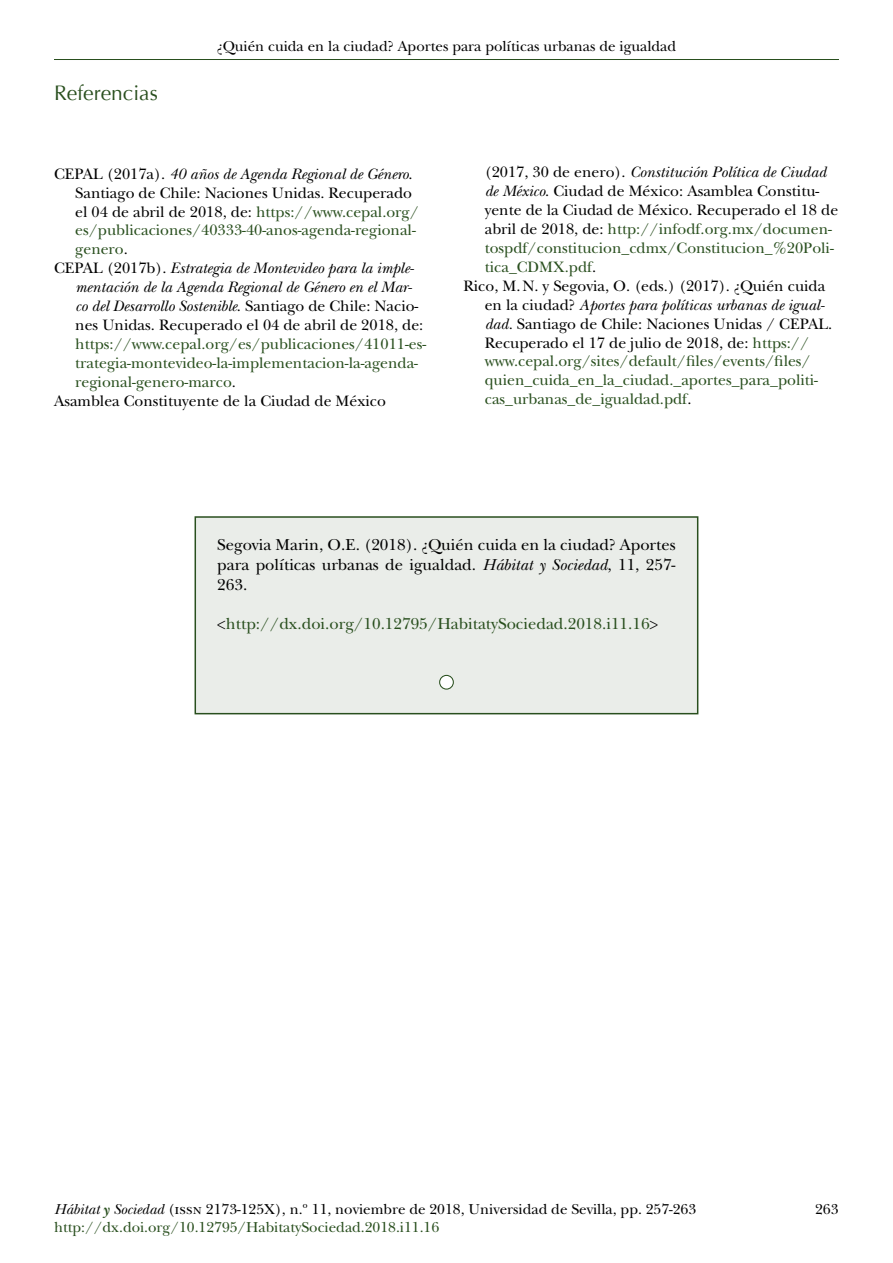
<style>
.page{position:relative;width:893px;height:1263px;background:#fff}
.page>*{position:absolute;margin:0;border:0;box-sizing:border-box;transform-origin:0 0}
.t1{font:21px "Optima";color:#294f1e}
.t2{font:16.5px/19.8px "New Baskerville Std";color:#000;text-align:justify}
.t3{font:16.5px "New Baskerville Std";color:#294f1e}
.t4{font:15.75px "New Baskerville Std";color:#294f1e}
.t5{font:15.75px "New Baskerville Std";color:#000}
.t6{font:italic 15.75px "New Baskerville Std";color:#000}
.t7{font:15px "New Baskerville Std";color:#000}
.t8{font:15px "New Baskerville Std";color:#294f1e}
.s1{font-style:normal}
.s2{color:#000}
.s3{font-style:italic}
.s4{color:#294f1e}
.s5{font-weight:700;font-style:italic;color:#294f1e}
</style>
<div class="page">
<hr style="left:54px;top:59px;width:785px;height:1px;background:#294f1e">
<div style="left:195px;top:517px;width:503px;height:197px;background:#eaede9"></div>
<div style="left:195px;top:516px;width:503px;height:198px;border:2px solid #294f1e"></div>
<div style="left:440px;top:675px;width:13px;height:14px;background:#fff;border-radius:50%"></div>
<div style="left:439px;top:675px;width:15px;height:15px;border:1px solid #294f1e;border-radius:50%"></div>
<h1 class="t1" style="left:54px;top:81px;width:105px">Referencias</h1>
<p class="t7" style="left:217px;top:37px;width:461px">¿Quién cuida en la ciudad? Aportes para políticas urbanas de igualdad</p>
<p class="t6" style="left:54px;top:164px;width:360px"><span class="s1">CEPAL (2017a).</span> 40 años de Agenda Regional de Género<span class="s1">.</span></p>
<p class="t5" style="left:75px;top:183px;width:338px">Santiago de Chile: Naciones Unidas. Recuperado</p>
<p class="t4" style="left:75px;top:202px;width:345px"><span class="s2">el 04 de abril de 2018, de:</span> https://www.cepal.org/</p>
<p class="t4" style="left:75px;top:221px;width:342px">es/publicaciones/40333-40-anos-agenda-regional-</p>
<p class="t4" style="left:75px;top:240px;width:54px">genero<span class="s2">.</span></p>
<p class="t6" style="left:54px;top:259px;width:362px"><span class="s1">CEPAL (2017b).</span> Estrategia de Montevideo para la imple-</p>
<p class="t6" style="left:75px;top:278px;width:339px">mentación de la Agenda Regional de Género en el Mar-</p>
<p class="t6" style="left:75px;top:297px;width:345px">co del Desarrollo Sostenible<span class="s1">. Santiago de Chile: Nacio-</span></p>
<p class="t5" style="left:75px;top:316px;width:350px">nes Unidas. Recuperado el 04 de abril de 2018, de:</p>
<p class="t4" style="left:75px;top:335px;width:352px">https://www.cepal.org/es/publicaciones/41011-es-</p>
<p class="t4" style="left:75px;top:353px;width:344px">trategia-montevideo-la-implementacion-la-agenda-</p>
<p class="t4" style="left:75px;top:372px;width:162px">regional-genero-marco<span class="s2">.</span></p>
<p class="t5" style="left:54px;top:391px;width:334px">Asamblea Constituyente de la Ciudad de México</p>
<p class="t6" style="left:485px;top:163px;width:343px"><span class="s1">(2017, 30 de enero).</span> Constitución Política de Ciudad</p>
<p class="t5" style="left:485px;top:182px;width:336px"><span class="s3">de México</span>. Ciudad de México: Asamblea Constitu-</p>
<p class="t5" style="left:485px;top:201px;width:355px">yente de la Ciudad de México. Recuperado el 18 de</p>
<p class="t4" style="left:485px;top:220px;width:349px"><span class="s2">abril de 2018, de:</span> http://infodf.org.mx/documen-</p>
<p class="t4" style="left:485px;top:239px;width:351px">tospdf/constitucion_cdmx/Constitucion_%20Poli-</p>
<p class="t4" style="left:485px;top:258px;width:113px">tica_CDMX.pdf<span class="s2">.</span></p>
<p class="t5" style="left:463px;top:277px;width:363px">Rico, M.N. y Segovia, O. (eds.) (2017). ¿Quién cuida</p>
<p class="t6" style="left:485px;top:295px;width:341px"><span class="s1">en la ciudad?</span> Aportes para políticas urbanas de igual-</p>
<p class="t5" style="left:485px;top:314px;width:349px"><span class="s3">dad.</span> Santiago de Chile: Naciones Unidas / CEPAL.</p>
<p class="t5" style="left:485px;top:333px;width:326px">Recuperado el 17 de julio de 2018, de: <span class="s4">https://</span></p>
<p class="t4" style="left:485px;top:352px;width:327px">www.cepal.org/sites/default/files/events/files/</p>
<p class="t4" style="left:485px;top:371px;width:335px">quien_cuida_en_la_ciudad._aportes_para_politi-</p>
<p class="t4" style="left:485px;top:390px;width:208px">cas_urbanas_de_igualdad.pdf<span class="s2">.</span></p>
<p class="t2" style="left:217px;top:535px;width:460px">Segovia Marin, O.E. (2018). ¿Quién cuida en la ciudad? Aportes para políticas urbanas de igualdad. <span class="s3">Hábitat y Sociedad</span>, 11, 257- 263.</p>
<p class="t3" style="left:217px;top:614px;width:442px"><span class="s2">&lt;</span>http://dx.doi.org/10.12795/HabitatySociedad.2018.i11.16<span class="s2">&gt;</span></p>
<p class="t7" style="left:54px;top:1201px;width:644px"><span class="s3">Hábitat</span> <span class="s5">y</span> <span class="s3">Sociedad</span> (issn 2173-125X), n.º 11, noviembre de 2018, Universidad de Sevilla, pp. 257-263</p>
<p class="t7" style="left:815px;top:1201px;width:25px">263</p>
<p class="t8" style="left:54px;top:1219px;width:387px">http://dx.doi.org/10.12795/HabitatySociedad.2018.i11.16</p>
</div>
